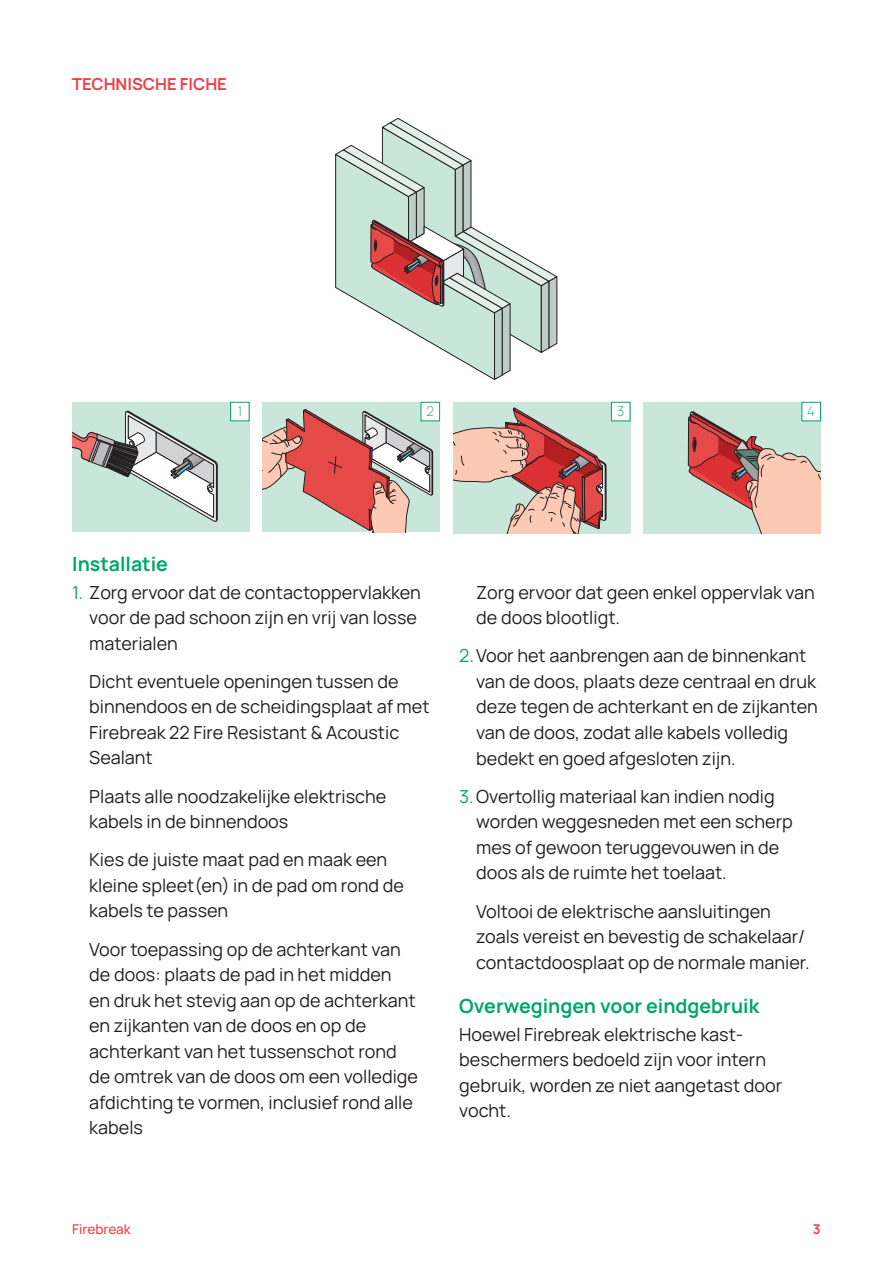
<style>
.page{position:relative;width:893px;height:1263px;background:#fff}
.page>*{position:absolute;margin:0;border:0;box-sizing:border-box;transform-origin:0 0}
.t1{font:700 19.5px "Manrope";color:#00a66c}
.t2{font:18px/25.5px "Manrope";color:#231f20}
.t3{font:700 16.5px "Manrope";color:#ee3f49}
.t4{font:500 13.5px "Manrope";color:#ee3f49}
.t5{font:200 13.5px "Manrope";color:#00a66c}
.t6{font:700 13.5px "Manrope";color:#ee3f49}
.s1{color:#00a66c}
</style>
<div class="page">
<svg style="left:335px;top:118px;width:222px;height:262px"></svg>
<div style="left:72px;top:402px;width:177px;height:130px;background:#c8e6da"></div>
<svg style="left:72px;top:411px;width:146px;height:111px"></svg>
<div style="left:263px;top:402px;width:177px;height:130px;background:#c8e6da"></div>
<svg style="left:263px;top:409px;width:170px;height:123px"></svg>
<div style="left:453px;top:402px;width:177px;height:132px;background:#c8e6da"></div>
<svg style="left:453px;top:407px;width:153px;height:127px"></svg>
<div style="left:644px;top:402px;width:177px;height:132px;background:#c8e6da"></div>
<svg style="left:687px;top:411px;width:134px;height:123px"></svg>
<div style="left:231px;top:402px;width:18px;height:19px;background:#fff"></div>
<div style="left:230px;top:402px;width:19px;height:19px;border:1px solid #00a66c"></div>
<div style="left:421px;top:402px;width:19px;height:19px;background:#fff"></div>
<div style="left:421px;top:402px;width:19px;height:19px;border:1px solid #00a66c"></div>
<div style="left:611px;top:402px;width:19px;height:19px;background:#fff"></div>
<div style="left:611px;top:402px;width:19px;height:19px;border:1px solid #00a66c"></div>
<div style="left:802px;top:402px;width:18px;height:19px;background:#fff"></div>
<div style="left:802px;top:402px;width:19px;height:19px;border:1px solid #00a66c"></div>
<p class="t3" style="left:72px;top:72px;width:156px">TECHNISCHE FICHE</p>
<p class="t5" style="left:237px;top:402px;width:6px">1</p>
<p class="t5" style="left:427px;top:402px;width:9px">2</p>
<p class="t5" style="left:617px;top:402px;width:9px">3</p>
<p class="t5" style="left:807px;top:402px;width:9px">4</p>
<p class="t1" style="left:72px;top:550px;width:97px">Installatie</p>
<p class="t2" style="left:89px;top:579px;width:333px;text-indent:-17px"><span class="s1">1.</span> Zorg ervoor dat de contactoppervlakken voor de pad schoon zijn en vrij van losse materialen</p>
<p class="t2" style="left:89px;top:668px;width:342px">Dicht eventuele openingen tussen de binnendoos en de scheidingsplaat af met<br>Firebreak 22 Fire Resistant &amp; Acoustic<br>Sealant</p>
<p class="t2" style="left:89px;top:783px;width:299px">Plaats alle noodzakelijke elektrische kabels in de binnendoos</p>
<p class="t2" style="left:89px;top:846px;width:316px">Kies de juiste maat pad en maak een kleine spleet(en) in de pad om rond de kabels te passen</p>
<p class="t2" style="left:89px;top:936px;width:330px">Voor toepassing op de achterkant van de doos: plaats de pad in het midden<br>en druk het stevig aan op de achterkant en zijkanten van de doos en op de achterkant van het tussenschot rond de omtrek van de doos om een volledige afdichting te vormen, inclusief rond alle kabels</p>
<p class="t2" style="left:476px;top:579px;width:340px">Zorg ervoor dat geen enkel oppervlak van de doos blootligt.</p>
<p class="t2" style="left:476px;top:642px;width:343px;text-indent:-17px"><span class="s1">2.</span> Voor het aanbrengen aan de binnenkant van de doos, plaats deze centraal en druk deze tegen de achterkant en de zijkanten van de doos, zodat alle kabels volledig bedekt en goed afgesloten zijn.</p>
<p class="t2" style="left:476px;top:783px;width:318px;text-indent:-17px"><span class="s1">3.</span> Overtollig materiaal kan indien nodig worden weggesneden met een scherp mes of gewoon teruggevouwen in de doos als de ruimte het toelaat.</p>
<p class="t2" style="left:476px;top:897px;width:335px">Voltooi de elektrische aansluitingen zoals vereist en bevestig de schakelaar/ contactdoosplaat op de normale manier.</p>
<p class="t1" style="left:459px;top:992px;width:301px">Overwegingen voor eindgebruik</p>
<p class="t2" style="left:459px;top:1021px;width:324px">Hoewel Firebreak elektrische kast&shy;beschermers bedoeld zijn voor intern gebruik, worden ze niet aangetast door vocht.</p>
<p class="t4" style="left:72px;top:1219px;width:60px">Firebreak</p>
<p class="t6" style="left:813px;top:1219px;width:9px">3</p>
</div>
